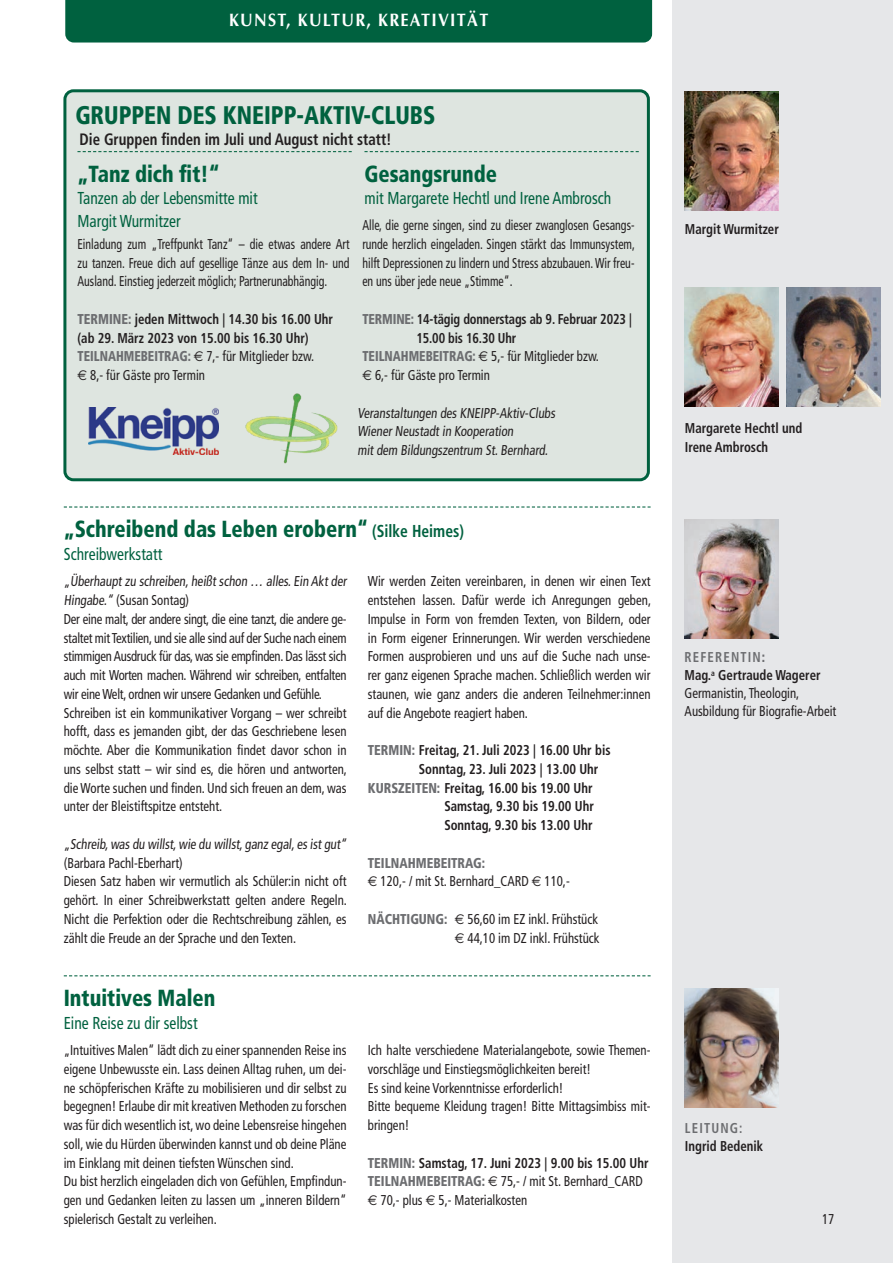
<style>
.page{position:relative;width:893px;height:1263px;background:#fff}
.page>*{position:absolute;margin:0;border:0;box-sizing:border-box;transform-origin:0 0}
.t1{font:900 condensed 25.5px "Frutiger";color:#00613f;scale:.9 1}
.t2{font:900 condensed 23.25px "Frutiger";color:#00613f;scale:.9 1}
.t3{font:700 18px "Optima";letter-spacing:.08em;color:#fff;scale:.9 1}
.t4{font:condensed 17.25px/22.5px "Frutiger";color:#00613f;scale:.9 1}
.t5{font:700 condensed 16.5px "Frutiger";color:#231f20;scale:.9 1}
.t6{font:condensed 14.25px/18.8px "Frutiger";color:#231f20;scale:.9 1}
.t7{font:700 condensed 14.25px/18.8px "Frutiger";color:#231f20;scale:.9 1}
.t8{font:condensed 14.25px/18.8px "Frutiger";color:#231f20;text-align:justify;scale:.83 1}
.t9{font:700 condensed 14.25px "Frutiger";color:#231f20;scale:.88 1}
.t10{font:700 condensed 14.25px "Frutiger";letter-spacing:.09em;color:#6c6d70;scale:.9 1}
.s1{font-weight:900;color:#6c6d70}
.s2{font-family:"Euro Sans";font-weight:400;font-stretch:normal}
.s3{font-weight:400}
.s4{font-family:"Euro Sans";font-stretch:normal}
.s5{font-weight:700;font-size:17.25px}
.s6{font-weight:700}
.s7{font-weight:700;color:#6c6d70}
</style>
<div class="page">
<div style="left:672px;top:0;width:221px;height:1263px;background:#e6e7e9"></div>
<div style="left:65px;top:0;width:587px;height:43px;background:#00613f"></div>
<svg style="left:64px;top:506px;width:587px;height:1px"></svg>
<img style="left:685px;top:520px;width:93px;height:119px">
<div style="left:65px;top:91px;width:583px;height:389px;background:#dee5e0;border-radius:9px"></div>
<div style="left:63px;top:89px;width:587px;height:392px;border:3px solid #00613f;border-radius:9px"></div>
<svg style="left:77px;top:151px;width:275px;height:1px"></svg>
<svg style="left:364px;top:151px;width:275px;height:1px"></svg>
<img style="left:88px;top:408px;width:130px;height:47px">
<img style="left:245px;top:393px;width:93px;height:71px">
<img style="left:787px;top:288px;width:93px;height:119px">
<img style="left:685px;top:288px;width:93px;height:119px">
<img style="left:685px;top:91px;width:93px;height:119px">
<svg style="left:64px;top:975px;width:587px;height:1px"></svg>
<img style="left:685px;top:989px;width:93px;height:119px">
<p class="t3" style="left:229px;top:9px;width:290px">KUNST, KULTUR, KREATIVITÄT</p>
<h1 class="t1" style="left:75px;top:99px;width:402px">GRUPPEN DES KNEIPP-AKTIV-CLUBS</h1>
<p class="t5" style="left:80px;top:130px;width:348px">Die Gruppen finden im Juli und August nicht statt!</p>
<h2 class="t2" style="left:77px;top:160px;width:159px">„Tanz dich fit!“</h2>
<p class="t4" style="left:77px;top:187px;width:202px">Tanzen ab der Lebensmitte mit<br>Margit Wurmitzer</p>
<p class="t8" style="left:77px;top:235px;width:329px">Einladung zum „Treffpunkt Tanz“ – die etwas andere Art zu tanzen. Freue dich auf gesellige Tänze aus dem In- und Ausland. Einstieg jederzeit möglich; Partnerunabhängig.</p>
<p class="t7" style="left:77px;top:309px;width:285px"><span class="s1">TERMINE:</span> jeden Mittwoch | 14.30 bis 16.00 Uhr (ab 29. März 2023 von 15.00 bis 16.30 Uhr)<br><span class="s1">TEILNAHMEBEITRAG:</span> <span class="s2">€</span> <span class="s3">7,- für Mitglieder bzw.<br></span><span class="s2">€</span> <span class="s3">8,- für Gäste pro Termin</span></p>
<h2 class="t2" style="left:364px;top:160px;width:149px">Gesangsrunde</h2>
<p class="t4" style="left:364px;top:187px;width:276px">mit Margarete Hechtl und Irene Ambrosch</p>
<p class="t8" style="left:362px;top:216px;width:330px">Alle, die gerne singen, sind zu dieser zwanglosen Gesangs&shy;runde herzlich eingeladen. Singen stärkt das Immunsystem, hilft Depressionen zu lindern und Stress abzubauen. Wir freu&shy;en uns über jede neue „Stimme“.</p>
<p class="t9" style="left:362px;top:310px;width:308px"><span class="s1">TERMINE:</span> 14-tägig donnerstags ab 9. Februar 2023 |</p>
<p class="t9" style="left:416px;top:329px;width:115px">15.00 bis 16.30 Uhr</p>
<p class="t6" style="left:362px;top:347px;width:264px"><span class="s1">TEILNAHMEBEITRAG:</span> <span class="s4">€</span> 5,- für Mitglieder bzw.</p>
<p class="t6" style="left:362px;top:366px;width:143px"><span class="s4">€</span> 6,- für Gäste pro Termin</p>
<p class="t6" style="left:357px;top:403px;width:224px">Veranstaltungen des KNEIPP-Aktiv-Clubs<br>Wiener Neustadt in Kooperation<br>mit dem Bildungszentrum St.Bernhard.</p>
<h2 class="t2" style="left:64px;top:515px;width:446px">„Schreibend das Leben erobern“ <span class="s5">(Silke Heimes)</span></h2>
<p class="t4" style="left:64px;top:543px;width:111px">Schreibwerkstatt</p>
<p class="t6" style="left:64px;top:572px;width:318px">„Überhaupt zu schreiben,heißt schon … alles.Ein Akt der Hingabe.“ (Susan Sontag)<br>Der eine malt, der andere singt, die eine tanzt, die andere ge&shy;staltet mit Textilien, und sie alle sind auf der Suche nach einem stimmigen Ausdruck für das, was sie empfinden. Das lässt sich auch mit Worten machen. Während wir schreiben, entfalten wir eine Welt, ordnen wir unsere Gedanken und Gefühle.<br>Schreiben ist ein kommunikativer Vorgang – wer schreibt hofft, dass es jemanden gibt, der das Geschriebene lesen möchte. Aber die Kommunikation findet davor schon in uns selbst statt – wir sind es, die hören und antworten, die Worte suchen und finden. Und sich freuen an dem, was unter der Bleistiftspitze entsteht.</p>
<p class="t6" style="left:64px;top:835px;width:318px">„Schreib,was du willst,wie du willst,ganz egal,es istgut“ (Barbara Pachl-Eberhart)<br>Diesen Satz haben wir vermutlich als Schüler:in nicht oft gehört. In einer Schreibwerkstatt gelten andere Regeln.<br>Nicht die Perfektion oder die Rechtschreibung zählen, es zählt die Freude an der Sprache und den Texten.</p>
<p class="t6" style="left:368px;top:572px;width:316px;text-align:justify">Wir werden Zeiten vereinbaren, in denen wir einen Text entstehen lassen. Dafür werde ich Anregungen geben, Impulse in Form von fremden Texten, von Bildern, oder in Form eigener Erinnerungen. Wir werden verschiedene Formen ausprobieren und uns auf die Suche nach unse&shy;rer ganz eigenen Sprache machen. Schließlich werden wir staunen, wie ganz anders die anderen Teilnehmer:innen auf die Angebote reagiert haben.</p>
<p class="t7" style="left:368px;top:741px;width:271px"><span class="s1">TERMIN:</span> Freitag, 21. Juli 2023 | 16.00 Uhr bis</p>
<p class="t7" style="left:419px;top:759px;width:201px">Sonntag, 23. Juli 2023 | 13.00 Uhr</p>
<p class="t7" style="left:368px;top:778px;width:251px"><span class="s1">KURSZEITEN:</span> Freitag, 16.00 bis 19.00 Uhr</p>
<p class="t7" style="left:444px;top:797px;width:168px">Samstag, 9.30 bis 19.00 Uhr</p>
<p class="t7" style="left:444px;top:816px;width:166px">Sonntag, 9.30 bis 13.00 Uhr</p>
<p class="t6" style="left:368px;top:853px;width:226px"><span class="s1">TEILNAHMEBEITRAG:<br></span><span class="s4">€</span> 120,- / mit St. Bernhard_CARD <span class="s4">€</span> 110,-</p>
<p class="t6" style="left:368px;top:910px;width:259px;text-align:right"><span class="s1">NÄCHTIGUNG:</span> <span class="s4">€</span> 56,60 im EZ inkl. Frühstück <span class="s4">€</span> 44,10 im DZ inkl. Frühstück</p>
<h2 class="t2" style="left:64px;top:984px;width:170px">Intuitives Malen</h2>
<p class="t4" style="left:64px;top:1011px;width:150px">Eine Reise zu dir selbst</p>
<p class="t6" style="left:64px;top:1041px;width:316px">„Intuitives Malen“ lädt dich zu einer spannenden Reise ins eigene Unbewusste ein. Lass deinen Alltag ruhen, um dei&shy;ne schöpferischen Kräfte zu mobilisieren und dir selbst zu begegnen! Erlaube dir mit kreativen Methoden zu forschen was für dich wesentlich ist, wo deine Lebensreise hingehen soll, wie du Hürden überwinden kannst und ob deine Pläne im Einklang mit deinen tiefsten Wünschen sind.<br>Du bist herzlich eingeladen dich von Gefühlen, Empfindun&shy;gen und Gedanken leiten zu lassen um „inneren Bildern“ spielerisch Gestalt zu verleihen.</p>
<p class="t6" style="left:368px;top:1041px;width:316px">Ich halte verschiedene Materialangebote, sowie Themen&shy;vorschläge und Einstiegsmöglichkeiten bereit!<br>Es sind keine Vorkenntnisse erforderlich!<br>Bitte bequeme Kleidung tragen! Bitte Mittagsimbiss mit&shy;bringen!</p>
<p class="t6" style="left:368px;top:1153px;width:313px"><span class="s1">TERMIN:</span> <span class="s6">Samstag, 17. Juni 2023 | 9.00 bis 15.00 Uhr<br></span><span class="s1">TEILNAHMEBEITRAG:</span> <span class="s4">€</span> 75,- / mit St. Bernhard_CARD <span class="s4">€</span> 70,- plus <span class="s4">€</span> 5,- Materialkosten</p>
<p class="t7" style="left:685px;top:220px;width:106px">Margit Wurmitzer</p>
<p class="t7" style="left:685px;top:419px;width:132px">Margarete Hechtl und<br>Irene Ambrosch</p>
<p class="t6" style="left:685px;top:648px;width:170px;line-height:18px"><span class="s7">REFERENTIN</span><span class="s1">:<br></span><span class="s6">Mag.</span><sup>a</sup> <span class="s6">Gertraude Wagerer<br></span>Germanistin, Theologin,<br>Ausbildung für Biografie-Arbeit</p>
<p class="t10" style="left:685px;top:1120px;width:66px">LEITUNG:</p>
<p class="t7" style="left:685px;top:1137px;width:89px">Ingrid Bedenik</p>
<p class="t6" style="left:822px;top:1210px;width:15px">17</p>
</div>
